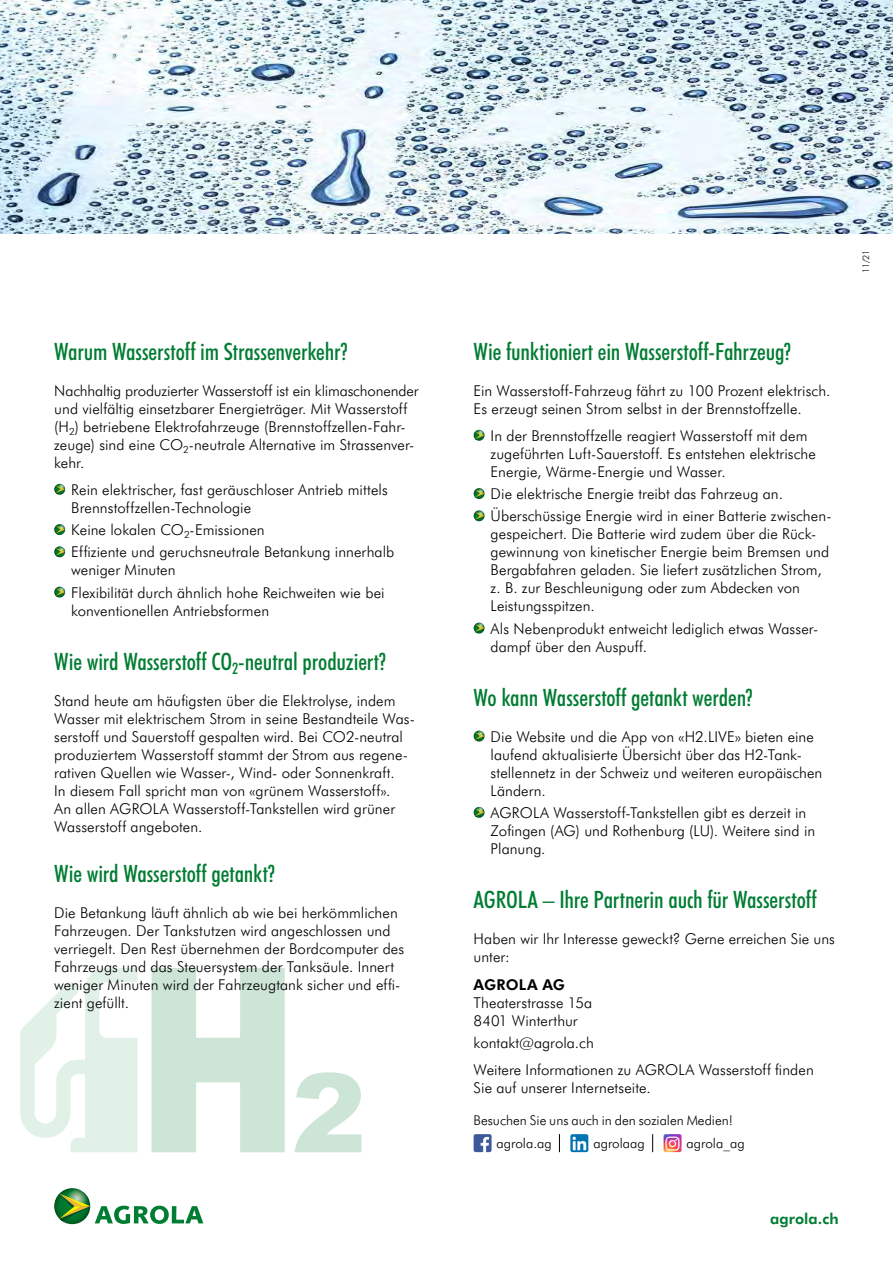
<style>
.page{position:relative;width:893px;height:1263px;background:#fff}
.page>*{position:absolute;margin:0;border:0;box-sizing:border-box;transform-origin:0 0}
.t1{font:500 condensed 24px "Futura BT";letter-spacing:-.005em;color:#007d32}
.t2{font:300 15px/18px "Futura BT";letter-spacing:.005em;color:#000}
.t3{font:800 15px "Futura BT";letter-spacing:.01em;color:#007d32}
.t4{font:800 15px "Futura BT";letter-spacing:.01em;color:#000}
.t5{font:300 13.5px/23px "Futura BT";color:#000}
.t6{font:300 9px "Futura BT";color:#000}
</style>
<div class="page">
<svg style="left:151px;top:968px;width:134px;height:184px"></svg>
<svg style="left:294px;top:1072px;width:67px;height:80px"></svg>
<svg style="left:20px;top:968px;width:118px;height:184px"></svg>
<svg style="left:54px;top:484px;width:11px;height:11px"></svg>
<svg style="left:54px;top:524px;width:11px;height:11px"></svg>
<svg style="left:54px;top:546px;width:11px;height:11px"></svg>
<svg style="left:54px;top:587px;width:11px;height:10px"></svg>
<img style="left:0;top:0;width:893px;height:234px">
<svg style="left:474px;top:430px;width:11px;height:11px"></svg>
<svg style="left:474px;top:488px;width:11px;height:11px"></svg>
<svg style="left:474px;top:510px;width:11px;height:11px"></svg>
<svg style="left:474px;top:623px;width:11px;height:10px"></svg>
<svg style="left:474px;top:731px;width:11px;height:10px"></svg>
<svg style="left:474px;top:807px;width:11px;height:11px"></svg>
<img style="left:60px;top:1188px;width:25px;height:5px">
<svg style="left:54px;top:1193px;width:149px;height:31px"></svg>
<img style="left:474px;top:1134px;width:18px;height:18px">
<img style="left:570px;top:1134px;width:18px;height:18px">
<img style="left:664px;top:1134px;width:18px;height:18px">
<svg style="left:559px;top:1134px;width:1px;height:18px"></svg>
<svg style="left:652px;top:1134px;width:1px;height:18px"></svg>
<h1 class="t1" style="left:54px;top:338px;width:295px">Warum Wasserstoff im Strassenverkehr?</h1>
<p class="t2" style="left:54px;top:382px;width:366px">Nachhaltig produzierter Wasserstoff ist ein klimaschonender und vielfältig einsetzbarer Energieträger. Mit Wasserstoff (H<sub>2</sub>) betriebene Elektrofahrzeuge (Brennstoffzellen-Fahr&shy;zeuge) sind eine CO<sub>2</sub>-neutrale Alternative im Strassenver&shy;kehr.</p>
<p class="t2" style="left:71px;top:481px;width:318px">Rein elektrischer, fast geräuschloser Antrieb mittels<br>Brennstoffzellen-Technologie</p>
<p class="t2" style="left:71px;top:519px;width:324px;line-height:22.2px">Keine lokalen CO<sub>2</sub>-Emissionen<br>Effiziente und geruchsneutrale Betankung innerhalb</p>
<p class="t2" style="left:71px;top:559px;width:315px;line-height:22.2px">weniger Minuten<br>Flexibilität durch ähnlich hohe Reichweiten wie bei</p>
<p class="t2" style="left:71px;top:601px;width:199px">konventionellen Antriebsformen</p>
<h1 class="t1" style="left:54px;top:647px;width:333px">Wie wird Wasserstoff CO<sub>2</sub>-neutral produziert?</h1>
<p class="t2" style="left:54px;top:691px;width:362px">Stand heute am häufigsten über die Elektrolyse, indem Wasser mit elektrischem Strom in seine Bestandteile Was&shy;serstoff und Sauerstoff gespalten wird. Bei CO2-neutral produziertem Wasserstoff stammt der Strom aus regene&shy;rativen Quellen wie Wasser-, Wind- oder Sonnenkraft.<br>In diesem Fall spricht man von «grünem Wasserstoff».<br>An allen AGROLA Wasserstoff-Tankstellen wird grüner Wasserstoff angeboten.</p>
<h1 class="t1" style="left:54px;top:860px;width:222px">Wie wird Wasserstoff getankt?</h1>
<p class="t2" style="left:54px;top:904px;width:351px">Die Betankung läuft ähnlich ab wie bei herkömmlichen Fahrzeugen. Der Tankstutzen wird angeschlossen und verriegelt. Den Rest übernehmen der Bordcomputer des Fahrzeugs und das Steuersystem der Tanksäule. Innert weniger Minuten wird der Fahrzeugtank sicher und effi&shy;zient gefüllt.</p>
<p class="t6" style="left:861px;top:273px;width:25px;rotate:-90deg">11/21</p>
<h1 class="t1" style="left:474px;top:338px;width:319px">Wie funktioniert ein Wasserstoff-Fahrzeug?</h1>
<p class="t2" style="left:474px;top:382px;width:358px">Ein Wasserstoff-Fahrzeug fährt zu 100 Prozent elektrisch.<br>Es erzeugt seinen Strom selbst in der Brennstoffzelle.</p>
<p class="t2" style="left:491px;top:427px;width:327px">In der Brennstoffzelle reagiert Wasserstoff mit dem zugeführten Luft-Sauerstoff. Es entstehen elektrische<br>Energie, Wärme-Energie und Wasser.</p>
<p class="t2" style="left:491px;top:483px;width:342px;line-height:22.2px">Die elektrische Energie treibt das Fahrzeug an.<br>Überschüssige Energie wird in einer Batterie zwischen-</p>
<p class="t2" style="left:491px;top:525px;width:340px">gespeichert. Die Batterie wird zudem über die Rück&shy;gewinnung von kinetischer Energie beim Bremsen und Bergabfahren geladen. Sie liefert zusätzlichen Strom, z. B. zur Beschleunigung oder zum Abdecken von Leistungsspitzen.</p>
<p class="t2" style="left:491px;top:619px;width:329px">Als Nebenprodukt entweicht lediglich etwas Wasser&shy;dampf über den Auspuff.</p>
<h1 class="t1" style="left:474px;top:683px;width:280px">Wo kann Wasserstoff getankt werden?</h1>
<p class="t2" style="left:491px;top:727px;width:333px">Die Website und die App von «H2.LIVE» bieten eine laufend aktualisierte Übersicht über das H2-Tank&shy;stellennetz in der Schweiz und weiteren europäischen Ländern.</p>
<p class="t2" style="left:491px;top:804px;width:326px">AGROLA Wasserstoff-Tankstellen gibt es derzeit in<br>Zofingen (AG) und Rothenburg (LU). Weitere sind in<br>Planung.</p>
<h1 class="t1" style="left:474px;top:885px;width:345px">AGROLA – Ihre Partnerin auch für Wasserstoff</h1>
<p class="t2" style="left:474px;top:930px;width:363px">Haben wir Ihr Interesse geweckt? Gerne erreichen Sie uns unter:</p>
<p class="t4" style="left:474px;top:976px;width:93px">AGROLA AG</p>
<p class="t2" style="left:474px;top:994px;width:120px">Theaterstrasse 15a<br>8401 Winterthur</p>
<p class="t2" style="left:474px;top:1030px;width:342px;line-height:26.5px">kontakt@agrola.ch<br>Weitere Informationen zu AGROLA Wasserstoff finden</p>
<p class="t2" style="left:474px;top:1079px;width:179px">Sie auf unserer Internetseite.</p>
<p class="t5" style="left:497px;top:1109px;width:238px;text-indent:-23px">Besuchen Sie uns auch in den sozialen Medien! agrola.ag</p>
<p class="t5" style="left:593px;top:1132px;width:53px">agrolaag</p>
<p class="t5" style="left:686px;top:1132px;width:60px">agrola_ag</p>
<p class="t3" style="left:770px;top:1210px;width:70px">agrola.ch</p>
</div>
